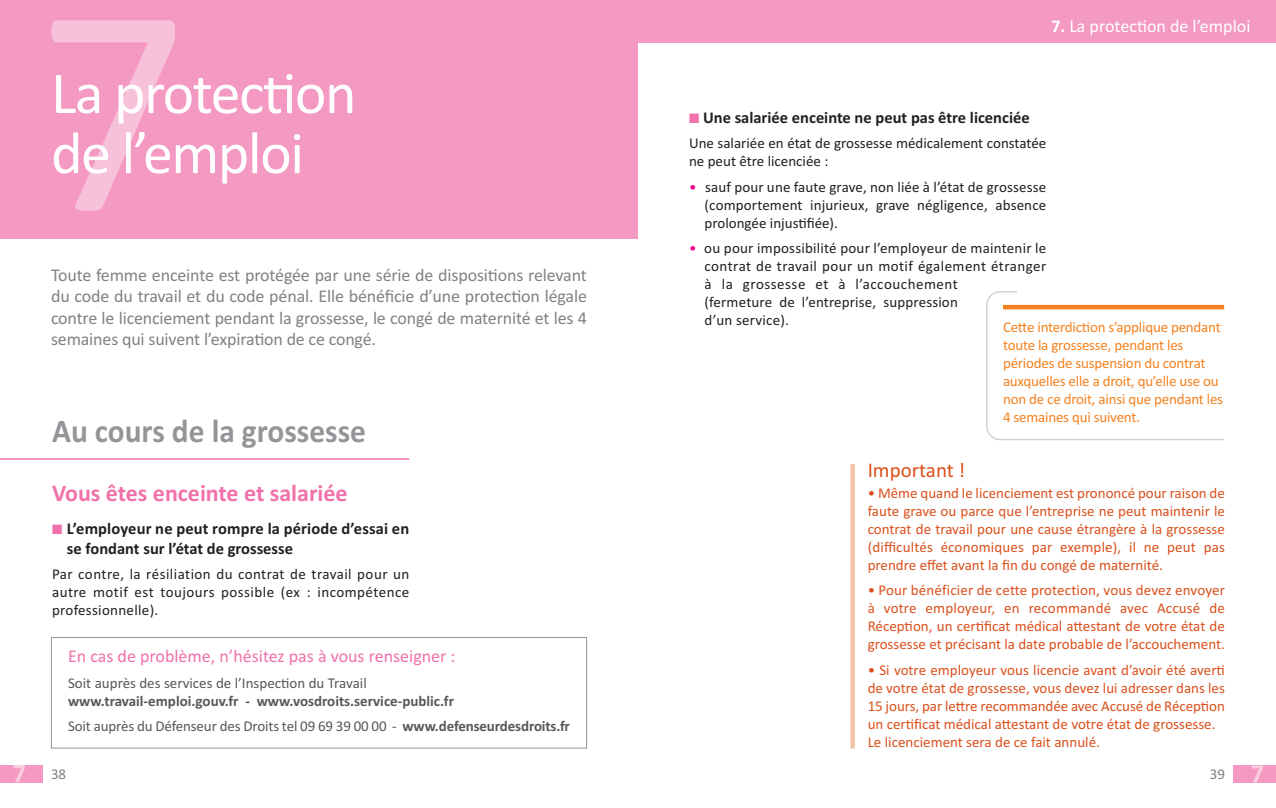
<style>
.page{position:relative;width:1276px;height:808px;background:#fff}
.page>*{position:absolute;margin:0;border:0;box-sizing:border-box;transform-origin:0 0}
.t1{font:60px/60px "Calibri";letter-spacing:-.025em;color:#fff}
.t2{font:700 33px "Calibri";color:#939598;scale:.95 1}
.t3{font:700 24px "Calibri";color:#f171ab}
.t4{font:21px "Calibri";color:#da511d}
.t5{font:18px/21.6px "Calibri";letter-spacing:-.01em;color:#808285;text-align:justify}
.t6{font:18px "Calibri";color:#f171ab}
.t7{font:18px "Calibri";color:#fff}
.t8{font:700 16.5px/19.8px "Calibri";color:#231f20}
.t9{font:15px/18px "Calibri";color:#da511d;text-align:justify}
.t10{font:15px/18px "Calibri";letter-spacing:.01em;color:#231f20}
.t11{font:15px/18px "Calibri";letter-spacing:-.015em;color:#f58220}
.t12{font:700 15px/25.5px "Calibri";color:#57585a}
.t13{font:15px "Calibri";color:#57585a}
.t14{font:15px "Calibri";color:#808285}
.s1{color:#f171ab}
.s2{font-weight:400}
.s3{font-weight:700}
.s4{color:#ed028c}
</style>
<div class="page">
<div style="left:628px;top:0;width:648px;height:43px;background:#f499c2"></div>
<div style="left:0;top:765px;width:43px;height:17px;background:#f499c2"></div>
<svg style="left:13px;top:765px;width:12px;height:17px"></svg>
<div style="left:1233px;top:765px;width:43px;height:17px;background:#f499c2"></div>
<svg style="left:1251px;top:765px;width:12px;height:17px"></svg>
<div style="left:0;top:0;width:638px;height:239px;background:#f499c2"></div>
<svg style="left:51px;top:20px;width:124px;height:191px"></svg>
<hr style="left:0;top:458px;width:409px;height:2px;background:#f171ab">
<div style="left:51px;top:637px;width:536px;height:111px;border:1px solid #939598"></div>
<svg style="left:986px;top:291px;width:238px;height:149px"></svg>
<div style="left:1017px;top:279px;width:207px;height:26px;background:#fff"></div>
<hr style="left:1003px;top:305px;width:221px;height:4px;background:#f58220">
<div style="left:850px;top:464px;width:5px;height:284px;background:#f4c4a7"></div>
<h1 class="t1" style="left:51px;top:62px;width:307px">La protection de l’emploi</h1>
<p class="t5" style="left:51px;top:264px;width:537px">Toute femme enceinte est protégée par une série de dispositions relevant du code du travail et du code pénal. Elle bénéficie d’une protection légale contre le licenciement pendant la grossesse, le congé de maternité et les 4 semaines qui suivent l’expiration de ce congé.</p>
<h2 class="t2" style="left:52px;top:411px;width:332px">Au cours de la grossesse</h2>
<h3 class="t3" style="left:52px;top:478px;width:297px">Vous êtes enceinte et salariée</h3>
<p class="t8" style="left:67px;top:518px;width:344px;text-indent:-15px"><span class="s1">■</span> L’employeur ne peut rompre la période d’essai en se fondant sur l’état de grossesse</p>
<p class="t10" style="left:52px;top:565px;width:359px;text-align:justify">Par contre, la résiliation du contrat de travail pour un autre motif est toujours possible (ex : incompétence professionnelle).</p>
<p class="t6" style="left:68px;top:646px;width:389px">En cas de problème, n’hésitez pas à vous renseigner :</p>
<p class="t13" style="left:68px;top:674px;width:300px">Soit auprès des services de l’Inspection du Travail</p>
<p class="t12" style="left:68px;top:688px;width:503px">www.travail-emploi.gouv.fr - www.vosdroits.service-public.fr<br><span class="s2">Soit auprès du Défenseur des Droits tel 09 69 39 00 00 -</span> www.defenseurdesdroits.fr</p>
<p class="t7" style="left:1051px;top:15px;width:201px"><span class="s3">7.</span> La protection de l’emploi</p>
<p class="t8" style="left:689px;top:107px;width:342px"><span class="s1">■</span> une salariée enceinte ne peut pas être licenciée</p>
<p class="t10" style="left:689px;top:134px;width:359px">Une salariée en état de grossesse médicalement constatée ne peut être licenciée :</p>
<p class="t10" style="left:704px;top:178px;width:343px;text-align:justify;text-indent:-16px"><span class="s4">•</span> sauf pour une faute grave, non liée à l’état de grossesse (comportement injurieux, grave négligence, absence prolongée injustifiée).</p>
<p class="t10" style="left:704px;top:239px;width:343px;text-indent:-16px"><span class="s4">•</span> ou pour impossibilité pour l’employeur de maintenir le contrat de travail pour un motif également étranger à la grossesse et à l’accouchement<br>(fermeture de l’entreprise, suppression<br>d’un service).</p>
<p class="t11" style="left:1003px;top:318px;width:222px">Cette interdiction s’applique pendant toute la grossesse, pendant les périodes de suspension du contrat auxquelles elle a droit, qu’elle use ou non de ce droit, ainsi que pendant les 4 semaines qui suivent.</p>
<h3 class="t4" style="left:867px;top:457px;width:99px">Important !</h3>
<p class="t9" style="left:867px;top:483px;width:359px">• Même quand le licenciement est prononcé pour raison de faute grave ou parce que l’entreprise ne peut maintenir le contrat de travail pour une cause étrangère à la grossesse (difficultés économiques par exemple), il ne peut pas prendre effet avant la fin du congé de maternité.</p>
<p class="t9" style="left:867px;top:581px;width:359px">• Pour bénéficier de cette protection, vous devez envoyer à votre employeur, en recommandé avec Accusé de Réception, un certificat médical attestant de votre état de grossesse et précisant la date probable de l’accouchement.</p>
<p class="t9" style="left:867px;top:660px;width:359px;text-align:left">• Si votre employeur vous licencie avant d’avoir été averti de votre état de grossesse, vous devez lui adresser dans les 15 jours, par lettre recommandée avec Accusé de Réception un certificat médical attestant de votre état de grossesse.<br>Le licenciement sera de ce fait annulé.</p>
<p class="t14" style="left:51px;top:765px;width:17px">38</p>
<p class="t14" style="left:1209px;top:765px;width:17px">39</p>
</div>
